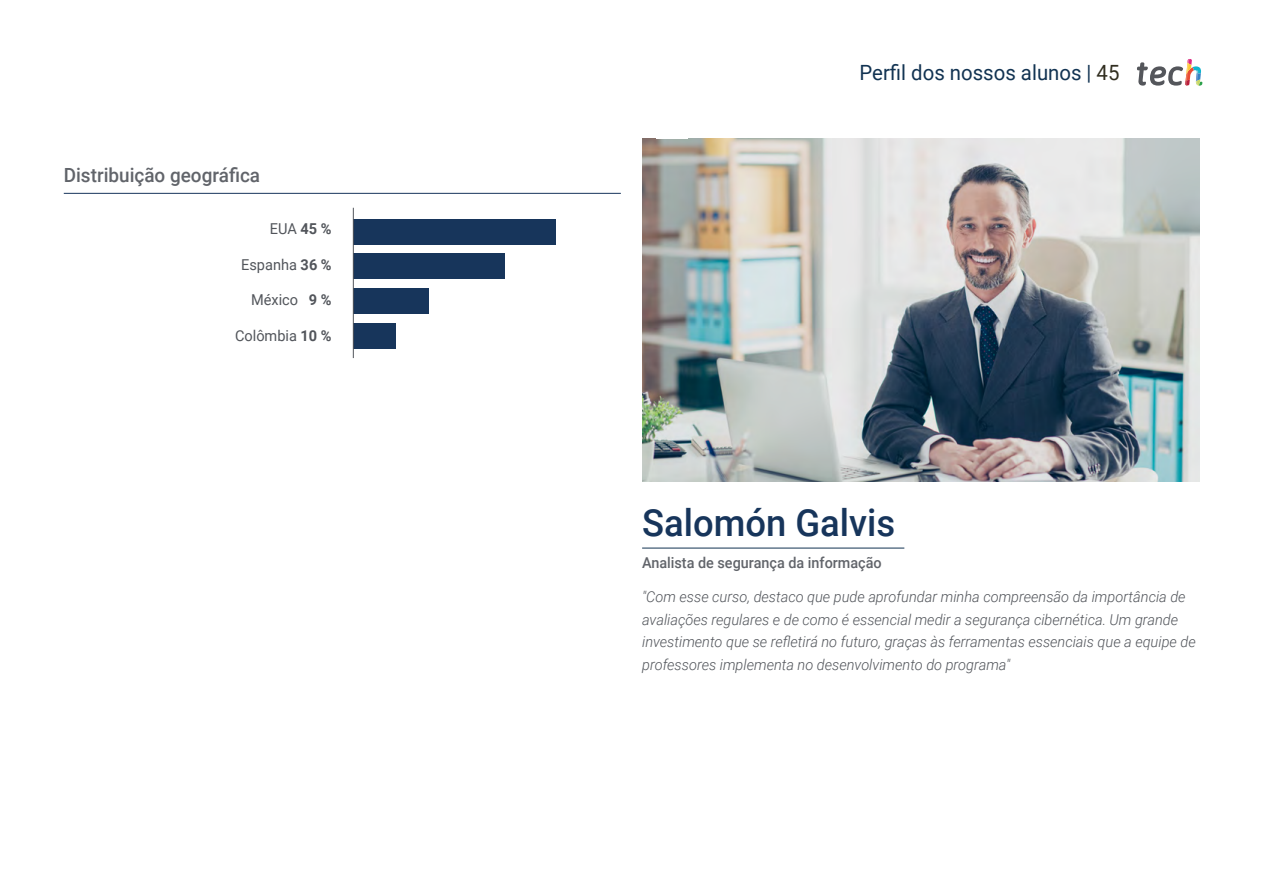
<style>
.page{position:relative;width:1263px;height:893px;background:#fff}
.page>*{position:absolute;margin:0;border:0;box-sizing:border-box;transform-origin:0 0}
.t1{font:500 37.5px "Roboto";color:#17355b}
.t2{font:21px "Roboto";color:#123352}
.t3{font:500 19.5px "Roboto";color:#61646a}
.t4{font:italic 300 15px/22.5px "Roboto";color:#52555b}
.t5{font:15px "Roboto";color:#52555b}
.t6{font:500 15px "Roboto";color:#61646a;scale:.96 1}
.s1{font-weight:700}
.s2{color:#312e20}
</style>
<div class="page">
<hr style="left:642px;top:548px;width:262px;height:1px;background:#123352">
<img style="left:642px;top:138px;width:557px;height:343px">
<hr style="left:64px;top:193px;width:557px;height:1px;background:#17355b">
<div style="left:353px;top:219px;width:202px;height:25px;background:#17355b"></div>
<div style="left:353px;top:254px;width:152px;height:25px;background:#17355b"></div>
<div style="left:353px;top:288px;width:76px;height:26px;background:#17355b"></div>
<div style="left:353px;top:323px;width:42px;height:26px;background:#17355b"></div>
<hr style="left:353px;top:208px;width:1px;height:150px;background:#52555b">
<svg style="left:1137px;top:59px;width:65px;height:27px"></svg>
<h3 class="t3" style="left:64px;top:161px;width:198px">Distribuição geográfica</h3>
<p class="t5" style="left:270px;top:218px;width:63px">EUA <span class="s1">45 %</span></p>
<p class="t5" style="left:241px;top:254px;width:92px">Espanha <span class="s1">36 %</span></p>
<p class="t5" style="left:251px;top:289px;width:82px">México <span class="s1">9 %</span></p>
<p class="t5" style="left:235px;top:325px;width:98px">Colômbia <span class="s1">10 %</span></p>
<h2 class="t2" style="left:859px;top:57px;width:261px">Perfil dos nossos alunos | <span class="s2">45</span></h2>
<h1 class="t1" style="left:642px;top:496px;width:255px">Salomón Galvis</h1>
<p class="t6" style="left:642px;top:552px;width:251px">Analista de segurança da informação</p>
<p class="t4" style="left:642px;top:585px;width:555px">"Com esse curso, destaco que pude aprofundar minha compreensão da importância de avaliações regulares e de como é essencial medir a segurança cibernética. Um grande investimento que se refletirá no futuro, graças às ferramentas essenciais que a equipe de professores implementa no desenvolvimento do programa"</p>
</div>
